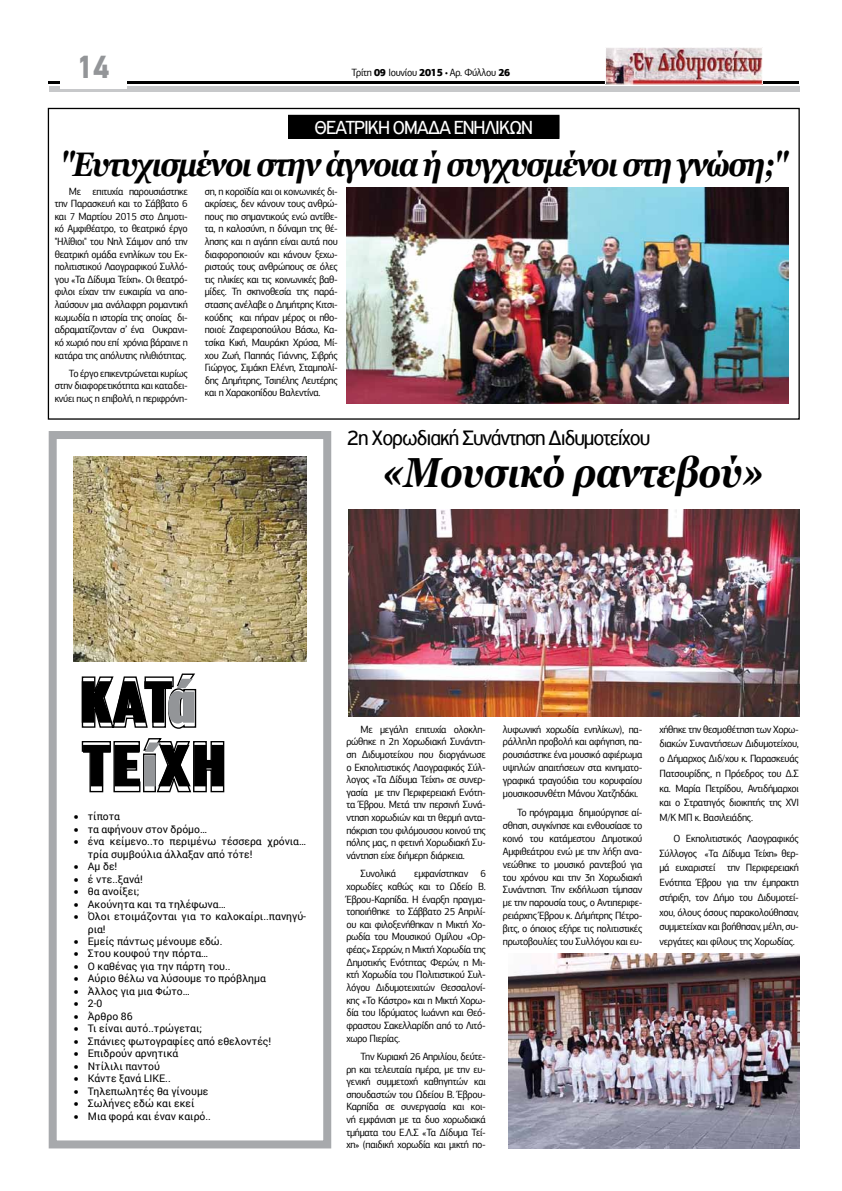
<style>
.page{position:relative;width:842px;height:1191px;background:#fff}
.page>*{position:absolute;margin:0;border:0;box-sizing:border-box;transform-origin:0 0}
.t1{font:italic 700 42px "Georgia";letter-spacing:-.01em;color:#000;scale:.85 1}
.t2{font:italic 700 34px "Georgia";letter-spacing:-.05em;color:#000;scale:.85 1}
.t3{font:900 32px "PF Din Text";color:#939598}
.t4{font:22px "PF Highway Sans Pro";letter-spacing:-.05em;color:#000;scale:.95 1}
.t5{font:20px "PF Highway Sans Pro";letter-spacing:-.05em;color:#fff;scale:.95 1}
.t6{font:10.5px/12.6px "PF Agora Sans Pro";letter-spacing:-.03em;color:#000;text-align:justify;scale:.95 1}
.t7{font:10.4px/12.5px "Roboto";color:#000}
.s1{font-weight:900}
.s2{font-family:"Myriad Pro"}
</style>
<div class="page">
<div style="left:50px;top:86px;width:750px;height:5px;background:#c7c8ca"></div>
<hr style="left:49px;top:81px;width:750px;height:3px;background:#000">
<div style="left:60px;top:43px;width:66px;height:46px;background:#fff"></div>
<img style="left:607px;top:49px;width:154px;height:34px">
<div style="left:605px;top:47px;width:158px;height:38px;border:1px solid #fff"></div>
<img style="left:74px;top:456px;width:232px;height:206px">
<div style="left:49px;top:431px;width:282px;height:717px;border:8px solid #a7a9ac"></div>
<svg style="left:81px;top:673px;width:116px;height:56px"></svg>
<svg style="left:81px;top:738px;width:144px;height:55px"></svg>
<div style="left:288px;top:115px;width:271px;height:23px;background:#000"></div>
<hr style="left:288px;top:138px;width:271px;height:1px;background:#000">
<img style="left:346px;top:187px;width:442px;height:216px">
<img style="left:349px;top:510px;width:451px;height:207px">
<img style="left:508px;top:954px;width:291px;height:194px">
<h3 class="t3" style="left:78px;top:48px;width:33px">14</h3>
<p class="t6" style="left:351px;top:66px;width:169px">Τρίτη <span class="s1">09</span> Ιουνίου <span class="s1">2015</span> <span class="s2">•</span> Αρ. Φύλλου <span class="s1">26</span></p>
<h3 class="t5" style="left:315px;top:116px;width:121px">θεατρική ομάδα</h3>
<h3 class="t5" style="left:454px;top:116px;width:85px">ενηλί κων</h3>
<h2 class="t2" style="left:60px;top:142px;width:858px">"Ευτυχισμένοι στην άγνοια ή συγχυσμένοι στη γνώση;"</h2>
<p class="t6" style="left:55px;top:185px;width:142px;text-indent:14px">Με επιτυχία παρουσιάστηκε την Παρασκευή και το Σάββατο 6 και 7 Μαρτίου 2015 στο Δημοτι&shy;κό Αμφιθέατρο, το θεατρικό έργο "Ηλίθιοι" του Νηλ Σάιμον από την θεατρική ομάδα ενηλίκων του Εκ&shy;πολιτιστικού Λαογραφικού Συλλό&shy;γου «Τα Δίδυμα Τείχη». Οι θεατρό&shy;φιλοι είχαν την ευκαιρία να απο&shy;λαύσουν μια ανάλαφρη ρομαντική κωμωδία η ιστορία της οποίας δι&shy;αδραματίζονταν σ’ ένα Ουκρανι&shy;κό χωριό που επί χρόνια βάραινε η κατάρα της απόλυτης ηλιθιότητας.</p>
<p class="t6" style="left:55px;top:367px;width:142px;text-indent:14px">Το έργο επικεντρώνεται κυρίως στην διαφορετικότητα και καταδει&shy;κνύει πως η επιβολή, η περιφρόνη-</p>
<p class="t6" style="left:205px;top:185px;width:142px">ση, η κοροϊδία και οι κοινωνικές δι&shy;ακρίσεις, δεν κάνουν τους ανθρώ&shy;πους πιο σημαντικούς ενώ αντίθε&shy;τα, η καλοσύνη, η δύναμη της θέ&shy;λησης και η αγάπη είναι αυτά που διαφοροποιούν και κάνουν ξεχω&shy;ριστούς τους ανθρώπους σε όλες τις ηλικίες και τις κοινωνικές βαθ&shy;μίδες. Τη σκηνοθεσία της παρά&shy;στασης ανέλαβε ο Δημήτρης Κιτσι&shy;κούδης και πήραν μέρος οι ηθο&shy;ποιοί: Ζαφειροπούλου Βάσω, Κα&shy;τσίκα Κική, Μαυράκη Χρύσα, Μί&shy;χου Ζωή, Παππάς Γιάννης, Σιβρής Γιώργος, Σιμάκη Ελένη, Σταμπολί&shy;δης Δημήτρης, Τσιπέλης Λευτέρης και η Χαρακοπίδου Βαλεντίνα.</p>
<h3 class="t4" style="left:346px;top:425px;width:321px">2η Χορωδιακή Συνάντηση Διδυμοτείχου</h3>
<h1 class="t1" style="left:382px;top:445px;width:450px">«Μουσικό ραντεβού»</h1>
<p class="t7" style="left:74px;top:809px;width:48px">• τίποτα</p>
<p class="t7" style="left:74px;top:822px;width:135px">• τα αφήνουν στον δρόμο…</p>
<p class="t7" style="left:88px;top:834px;width:220px;text-indent:-14px">• ένα κείμενο..το περιμένω τέσσερα χρόνια… τρία συμβούλια άλλαξαν από τότε!</p>
<p class="t7" style="left:74px;top:859px;width:45px">• Αμ δε!</p>
<p class="t7" style="left:74px;top:872px;width:71px">• έ ντε..ξανά!</p>
<p class="t7" style="left:74px;top:884px;width:67px">• θα ανοίξει;</p>
<p class="t7" style="left:74px;top:897px;width:153px">• Ακούνητα και τα τηλέφωνα…</p>
<p class="t7" style="left:88px;top:909px;width:220px;text-indent:-14px">• Όλοι ετοιμάζονται για το καλοκαίρι..πανηγύ&shy;ρια!</p>
<p class="t7" style="left:74px;top:934px;width:150px">• Εμείς πάντως μένουμε εδώ.</p>
<p class="t7" style="left:74px;top:947px;width:136px">• Στου κουφού την πόρτα…</p>
<p class="t7" style="left:74px;top:959px;width:159px">• Ο καθένας για την πάρτη του..</p>
<p class="t7" style="left:74px;top:972px;width:194px">• Αύριο θέλω να λύσουμε το πρόβλημα</p>
<p class="t7" style="left:74px;top:984px;width:118px">• Άλλος για μια Φώτο…</p>
<p class="t7" style="left:74px;top:997px;width:30px">• 2-0</p>
<p class="t7" style="left:74px;top:1009px;width:60px">• Άρθρο 86</p>
<p class="t7" style="left:74px;top:1022px;width:130px">• Τι είναι αυτό..τρώγεται;</p>
<p class="t7" style="left:74px;top:1034px;width:199px">• Σπάνιες φωτογραφίες από εθελοντές!</p>
<p class="t7" style="left:74px;top:1047px;width:106px">• Επιδρούν αρνητικά</p>
<p class="t7" style="left:74px;top:1059px;width:88px">• Ντίλιλι παντού</p>
<p class="t7" style="left:74px;top:1072px;width:99px">• Κάντε ξανά LIKE..</p>
<p class="t7" style="left:74px;top:1084px;width:136px">• Τηλεπωλητές θα γίνουμε</p>
<p class="t7" style="left:74px;top:1097px;width:122px">• Σωλήνες εδώ και εκεί</p>
<p class="t7" style="left:74px;top:1109px;width:139px">• Μια φορά και έναν καιρό..</p>
<p class="t6" style="left:346px;top:722px;width:148px;text-indent:14px">Με μεγάλη επιτυχία ολοκλη&shy;ρώθηκε η 2η Χορωδιακή Συνάντη&shy;ση Διδυμοτείχου που διοργάνωσε ο Εκπολιτιστικός Λαογραφικός Σύλ&shy;λογος «Τα Δίδυμα Τείχη» σε συνερ&shy;γασία με την Περιφερειακή Ενότη&shy;τα Έβρου. Μετά την περσινή Συνά&shy;ντηση χορωδιών και τη θερμή αντα&shy;πόκριση του φιλόμουσου κοινού της πόλης μας, η φετινή Χορωδιακή Συ&shy;νάντηση είχε διήμερη διάρκεια.</p>
<p class="t6" style="left:361px;top:867px;width:39px">Συνολικά</p>
<p class="t6" style="left:346px;top:867px;width:148px;text-indent:68px">εμφανίστηκαν 6 χορωδίες καθώς και το Ωδείο Β.<br>Έβρου-Καρπίδα. Η έναρξη πραγμα&shy;τοποιήθηκε το Σάββατο 25 Απριλί&shy;ου και φιλοξενήθηκαν η Μικτή Χο&shy;ρωδία του Μουσικού Ομίλου «Ορ&shy;φέας» Σερρών, η Μικτή Χορωδία της Δημοτικής Ενότητας Φερών, η Μι&shy;κτή Χορωδία του Πολιτιστικού Συλ&shy;λόγου Διδυμοτειχιτών Θεσσαλονί&shy;κης «Το Κάστρο» και η Μικτή Χορω&shy;δία του Ιδρύματος Ιωάννη και Θεό&shy;φραστου Σακελλαρίδη από το Λιτό&shy;χωρο Πιερίας.</p>
<p class="t6" style="left:346px;top:1050px;width:148px;text-indent:14px">Την Κυριακή 26 Απριλίου, δεύτε&shy;ρη και τελευταία ημέρα, με την ευ&shy;γενική συμμετοχή καθηγητών και σπουδαστών του Ωδείου Β. Έβρου-Καρπίδα σε συνεργασία και κοι&shy;νή εμφάνιση με τα δυο χορωδιακά τμήματα του Ε.Λ.Σ «Τα Δίδυμα Τεί&shy;χη» (παιδική χορωδία και μικτή πο-</p>
<p class="t6" style="left:503px;top:722px;width:148px;line-height:12.9px">λυφωνική χορωδία ενηλίκων), πα&shy;ράλληλη προβολή και αφήγηση, πα&shy;ρουσιάστηκε ένα μουσικό αφιέρωμα υψηλών απαιτήσεων στα κινηματο&shy;γραφικά τραγούδια του κορυφαίου μουσικοσυνθέτη Μάνου Χατζηδάκι.</p>
<p class="t6" style="left:503px;top:806px;width:148px;line-height:12.9px;text-indent:14px">Το πρόγραμμα δημιούργησε αί&shy;σθηση, συγκίνησε και ενθουσίασε το κοινό του κατάμεστου Δημοτικού Αμφιθεάτρου ενώ με την λήξη ανα&shy;νεώθηκε το μουσικό ραντεβού για του χρόνου και την 3η Χορωδιακή Συνάντηση. Την εκδήλωση τίμησαν με την παρουσία τους, ο Αντιπεριφε&shy;ρειάρχης Έβρου κ. Δήμήτρης Πέτρο&shy;βιτς, ο όποιος εξήρε τις πολιτιστικές πρωτοβουλίες του Συλλόγου και ευ-</p>
<p class="t6" style="left:659px;top:721px;width:148px;line-height:14.8px">χήθηκε την θεσμοθέτηση των Χορω&shy;διακών Συναντήσεων Διδυμοτείχου, ο Δήμαρχος Διδ/χου κ. Παρασκευάς Πατσουρίδης, η Πρόεδρος του Δ.Σ κα. Μαρία Πετρίδου, Αντιδήμαρχοι και ο Στρατηγός διοικητής της XVI M/K ΜΠ κ. Βασιλειάδης.</p>
<p class="t6" style="left:659px;top:830px;width:148px;line-height:14.8px;text-indent:14px">Ο Εκπολιτιστικός Λαογραφικός Σύλλογος «Τα Δίδυμα Τείχη» θερ&shy;μά ευχαριστεί την Περιφερειακή Ενότητα Έβρου για την έμπρακτη στήριξη, τον Δήμο του Διδυμοτεί&shy;χου, όλους όσους παρακολούθησαν, συμμετείχαν και βοήθησαν, μέλη, συ&shy;νεργάτες και φίλους της Χορωδίας.</p>
</div>
